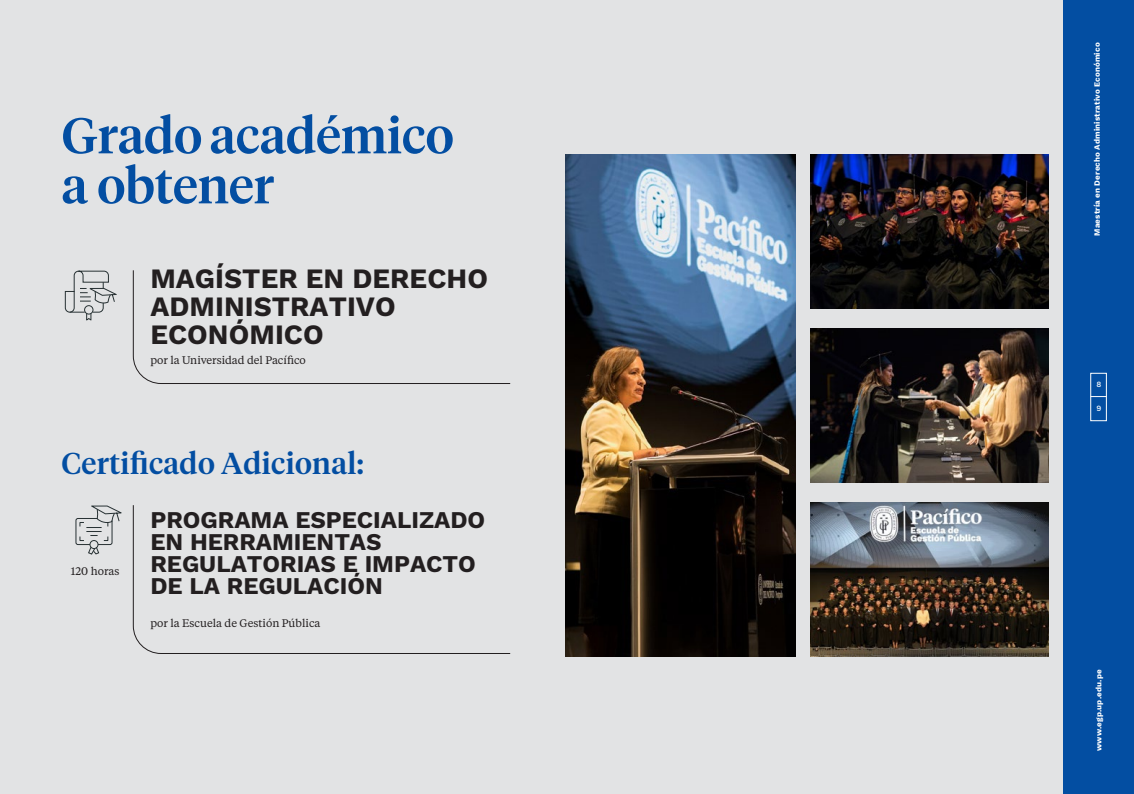
<style>
.page{position:relative;width:1134px;height:794px;background:#fff}
.page>*{position:absolute;margin:0;border:0;box-sizing:border-box;transform-origin:0 0}
.t1{font:500 50px/50px "Tiempos Headline";color:#034ea2}
.t2{font:500 30px "Tiempos Headline";letter-spacing:.01em;color:#034ea2}
.t3{font:700 28px/28px "Work Sans";color:#231f20}
.t4{font:700 24px/22px "Work Sans";color:#231f20}
.t5{font:11px "Tiempos Text";color:#231f20}
.t6{font:700 8px "Work Sans";letter-spacing:.015em;color:#fff}
.t7{font:500 8px "Work Sans";color:#fff}
</style>
<div class="page">
<div style="left:0;top:0;width:1063px;height:794px;background:#e2e3e4"></div>
<img style="left:565px;top:154px;width:230px;height:502px">
<img style="left:811px;top:154px;width:238px;height:154px">
<img style="left:811px;top:328px;width:238px;height:154px">
<img style="left:811px;top:502px;width:238px;height:154px">
<svg style="left:132px;top:270px;width:379px;height:114px"></svg>
<svg style="left:132px;top:505px;width:379px;height:149px"></svg>
<svg style="left:64px;top:270px;width:53px;height:51px"></svg>
<svg style="left:75px;top:505px;width:47px;height:50px"></svg>
<div style="left:1063px;top:0;width:71px;height:794px;background:#034ea2"></div>
<svg style="left:1092px;top:396px;width:13px;height:1px"></svg>
<div style="left:1090px;top:373px;width:17px;height:48px;border:1px solid #fff"></div>
<h1 class="t1" style="left:62px;top:108px;width:394px">Gradoacadémico a obtener</h1>
<p class="t3" style="left:150px;top:266px;width:339px">MAGÍSTER EN DERECHO<br>ADMINISTRATIVO<br>ECONÓMICO</p>
<p class="t5" style="left:150px;top:352px;width:157px">por la Universidad del Pacífico</p>
<p class="t2" style="left:62px;top:443px;width:304px">Certificado Adicional:</p>
<p class="t5" style="left:71px;top:564px;width:50px">120 horas</p>
<p class="t4" style="left:150px;top:510px;width:336px">PROGRAMA ESPECIALIZADO<br>EN HERRAMIENTAS<br>REGULATORIAS E IMPACTO<br>DE LA REGULACIÓN</p>
<p class="t5" style="left:150px;top:616px;width:172px">por la Escuela de Gestión Pública</p>
<p class="t6" style="left:1092px;top:236px;width:195px;rotate:-90deg">Maestría en Derecho Administrativo Económico</p>
<p class="t7" style="left:1096px;top:380px;width:6px">8</p>
<p class="t7" style="left:1096px;top:404px;width:6px">9</p>
<p class="t6" style="left:1094px;top:751px;width:83px;rotate:-90deg">www.egp.up.edu.pe</p>
</div>
